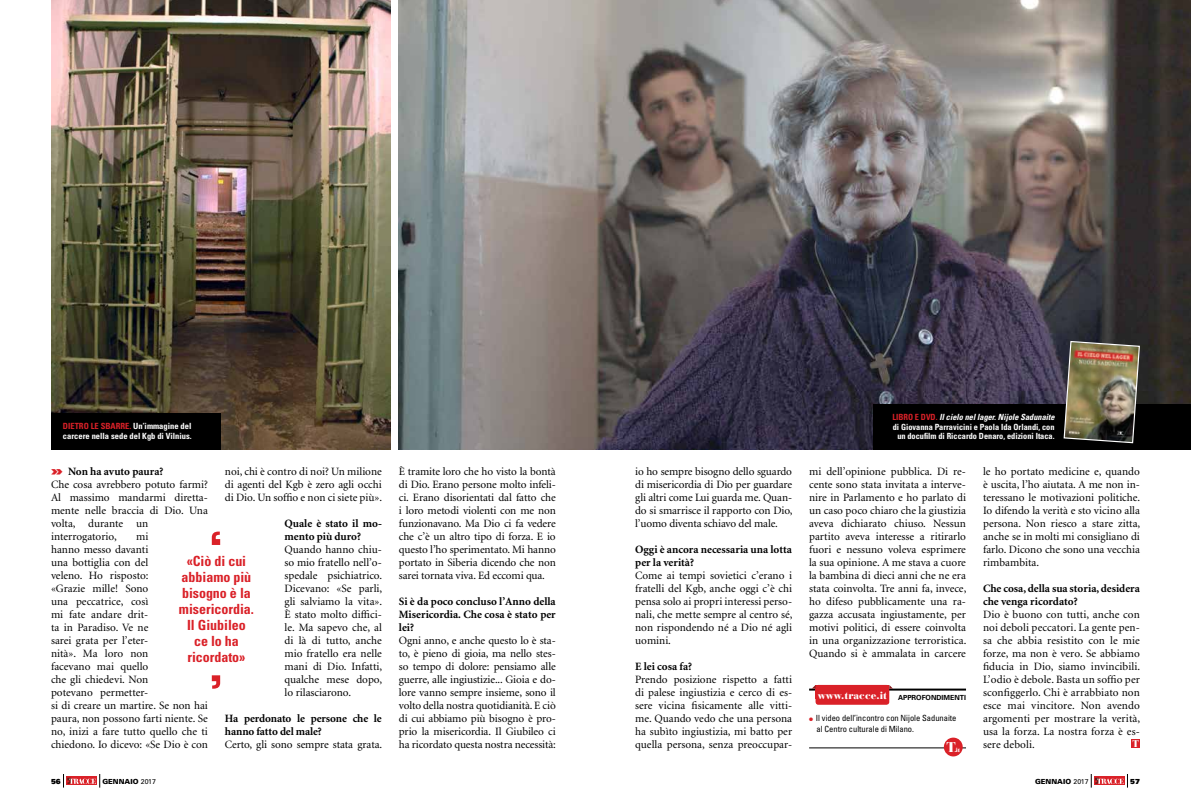
<style>
.page{position:relative;width:1191px;height:808px;background:#fff}
.page>*{position:absolute;margin:0;border:0;box-sizing:border-box;transform-origin:0 0}
.t1{font:700 condensed 14px/16px "Univers";letter-spacing:-.005em;color:#da2128;text-align:center}
.t2{font:900 14px "Bauer Bodoni";color:#fff}
.t3{font:12px "Univers LT Std X Black Ex";color:#da2128}
.t4{font:11.2px/13px "Minion";color:#000;text-align:justify}
.t5{font:700 11.2px/13px "Minion";color:#000}
.t6{font:900 9.7px "Bauer Bodoni";color:#fff}
.t7{font:700 condensed 8.5px/9.5px "Univers";color:#fff;text-align:center}
.t8{font:condensed 8.5px/11px "Univers";letter-spacing:-.005em;color:#000}
.t9{font:700 7px "Univers";color:#000}
.t10{font:900 7px "Univers";color:#000}
.t11{font:900 7px "Univers";color:#000}
.t12{font:900 6px "Bauer Bodoni";color:#fff}
.s1{color:#da2128}
.s2{font-style:italic}
.s3{font-family:"Bauer Bodoni";font-weight:900;font-size:10.3px;color:#fff}
.s4{font-weight:400}
</style>
<div class="page">
<svg style="left:63px;top:774px;width:38px;height:13px"></svg>
<svg style="left:1091px;top:774px;width:37px;height:13px"></svg>
<hr style="left:809px;top:688px;width:157px;height:2px;background:#000">
<div style="left:815px;top:685px;width:74px;height:20px;background:#da2128;border-radius:3px"></div>
<hr style="left:809px;top:747px;width:157px;height:1px;background:#000">
<div style="left:944px;top:738px;width:18px;height:18px;background:#da2128;border-radius:50%"></div>
<div style="left:1131px;top:740px;width:8px;height:8px;background:#da2128"></div>
<img style="left:399px;top:0;width:792px;height:449px">
<img style="left:51px;top:0;width:339px;height:449px">
<div style="left:873px;top:404px;width:318px;height:45px;background:#000"></div>
<img style="left:1063px;top:340px;width:77px;height:104px">
<div style="left:51px;top:413px;width:170px;height:36px;background:#000"></div>
<svg style="left:212px;top:675px;width:8px;height:14px"></svg>
<svg style="left:212px;top:532px;width:8px;height:13px"></svg>
<p class="t7" style="left:63px;top:421px;width:130px;text-align:left"><span class="s1">DIETRO LE SBARRE.</span> Un’immagine del carcere nella sede del Kgb di Vilnius.</p>
<p class="t4" style="left:399px;top:465px;width:158px">È tramite loro che ho visto la bontà di Dio. Erano persone molto infeli&shy;ci. Erano disorientati dal fatto che i loro metodi violenti con me non funzionavano. Ma Dio ci fa vedere che c’è un altro tipo di forza. E io questo l’ho sperimentato. Mi hanno portato in Siberia dicendo che non sarei tornata viva. Ed eccomi qua.</p>
<p class="t5" style="left:399px;top:595px;width:158px;text-align:justify">Si è da poco concluso l’Anno della Misericordia. Che cosa è stato per lei?</p>
<p class="t4" style="left:399px;top:634px;width:158px">Ogni anno, e anche questo lo è sta&shy;to, è pieno di gioia, ma nello stes&shy;so tempo di dolore: pensiamo alle guerre, alle ingiustizie... Gioia e do&shy;lore vanno sempre insieme, sono il volto della nostra quotidianità. E ciò di cui abbiamo più bisogno è pro&shy;prio la misericordia. Il Giubileo ci ha ricordato questa nostra necessità:</p>
<p class="t5" style="left:68px;top:465px;width:97px">Non ha avuto paura?</p>
<p class="t4" style="left:51px;top:478px;width:158px;text-align:left">Che cosa avrebbero potuto farmi?<br>Al massimo mandarmi diretta&shy;mente nelle braccia di Dio. Una volta, durante un interrogatorio,</p>
<p class="t3" style="left:51px;top:464px;width:13px">»</p>
<p class="t4" style="left:635px;top:465px;width:159px">io ho sempre bisogno dello sguardo di misericordia di Dio per guardare gli altri come Lui guarda me. Quan&shy;do si smarrisce il rapporto con Dio, l’uomo diventa schiavo del male.</p>
<p class="t5" style="left:635px;top:543px;width:158px">Oggi è ancora necessaria una lotta per la verità?</p>
<p class="t4" style="left:635px;top:569px;width:159px">Come ai tempi sovietici c’erano i fratelli del Kgb, anche oggi c’è chi pensa solo ai propri interessi perso&shy;nali, che mette sempre al centro sé, non rispondendo né a Dio né agli uomini.</p>
<p class="t5" style="left:635px;top:660px;width:58px">E lei cosa fa?</p>
<p class="t4" style="left:635px;top:673px;width:158px">Prendo posizione rispetto a fatti di palese ingiustizia e cerco di es&shy;sere vicina fisicamente alle vitti&shy;me. Quando vedo che una persona ha subìto ingiustizia, mi batto per quella persona, senza preoccupar-</p>
<p class="t4" style="left:225px;top:465px;width:159px">noi, chi è contro di noi? Un milione di agenti del Kgb è zero agli occhi di Dio. Un soffio e non ci siete più».</p>
<p class="t5" style="left:284px;top:517px;width:99px">Quale è stato il mo&shy;mento più duro?</p>
<p class="t4" style="left:284px;top:543px;width:99px">Quando hanno chiu&shy;so mio fratello nell’o&shy;spedale psichiatrico.<br>Dicevano: «Se parli, gli salviamo la vita».<br>È stato molto diffici&shy;le. Ma sapevo che, al di là di tutto, anche mio fratello era nelle mani di Dio. Infatti, qualche mese dopo, lo rilasciarono.</p>
<p class="t5" style="left:225px;top:712px;width:158px">Ha perdonato le persone che le hanno fatto del male?</p>
<p class="t4" style="left:225px;top:738px;width:159px">Certo, gli sono sempre stata grata.</p>
<p class="t4" style="left:51px;top:530px;width:158px;text-align:left;text-indent:85px">mi<br>hanno messo davanti<br>una bottiglia con del<br>veleno. Ho risposto:<br>«Grazie mille! Sono<br>una peccatrice, così<br>mi fate andare drit-<br>ta in Paradiso. Ve ne<br>sarei grata per l’eter-<br>nità». Ma loro non<br>facevano mai quello<br>che gli chiedevi. Non<br>potevano permetter-<br>si di creare un martire. Se non hai paura, non possono farti niente. Se no, inizi a fare tutto quello che ti chiedono. Io dicevo: «Se Dio è con</p>
<p class="t1" style="left:179px;top:553px;width:76px">«Ciò di cui abbiamo più bisogno è la misericordia.<br>Il Giubileo ce lo ha ricordato»</p>
<p class="t7" style="left:892px;top:412px;width:164px"><span class="s1">LIBRO E DVD.</span> <span class="s2">Il cielo nel lager. Nijole Sadunaite </span>di Giovanna Parravicini e Paola Ida Orlandi, con un docufilm di Riccardo Denaro, edizioni Itaca.</p>
<p class="t4" style="left:809px;top:465px;width:159px">mi dell’opinione pubblica. Di re&shy;cente sono stata invitata a interve&shy;nire in Parlamento e ho parlato di un caso poco chiaro che la giustizia aveva dichiarato chiuso. Nessun partito aveva interesse a ritirarlo fuori e nessuno voleva esprimere la sua opinione. A me stava a cuore la bambina di dieci anni che ne era stata coinvolta. Tre anni fa, invece, ho difeso pubblicamente una ra&shy;gazza accusata ingiustamente, per motivi politici, di essere coinvolta in una organizzazione terroristica.<br>Quando si è ammalata in carcere</p>
<p class="t4" style="left:983px;top:465px;width:159px">le ho portato medicine e, quando è uscita, l’ho aiutata. A me non in&shy;teressano le motivazioni politiche.<br>Io difendo la verità e sto vicino alla persona. Non riesco a stare zitta, anche se in molti mi consigliano di farlo. Dicono che sono una vecchia rimbambita.</p>
<p class="t5" style="left:983px;top:582px;width:158px">Che cosa, della sua storia, desidera che venga ricordato?</p>
<p class="t4" style="left:983px;top:608px;width:159px">Dio è buono con tutti, anche con noi deboli peccatori. La gente pen&shy;sa che abbia resistito con le mie forze, ma non è vero. Se abbiamo fiducia in Dio, siamo invincibili.<br>L’odio è debole. Basta un soffio per sconfiggerlo. Chi è arrabbiato non esce mai vincitore. Non avendo argomenti per mostrare la verità, usa la forza. La nostra forza è es&shy;sere deboli.</p>
<p class="t9" style="left:817px;top:693px;width:150px"><span class="s3">www.tracce.it</span> APPROFONDIMENTI</p>
<p class="t8" style="left:816px;top:712px;width:141px;text-indent:-7px"><span class="s1">●</span> Il video dell’incontro con Nijole Sadunaite al Centro culturale di Milano.</p>
<p class="t6" style="left:1132px;top:738px;width:8px">T</p>
<p class="t2" style="left:946px;top:738px;width:11px">T</p>
<p class="t12" style="left:954px;top:746px;width:7px">.it</p>
<p class="t11" style="left:51px;top:776px;width:11px">56</p>
<p class="t10" style="left:102px;top:777px;width:55px">GENNAIO <span class="s4">2017</span></p>
<p class="t10" style="left:1035px;top:777px;width:55px">GENNAIO <span class="s4">2017</span></p>
<p class="t11" style="left:1130px;top:776px;width:11px">57</p>
</div>
